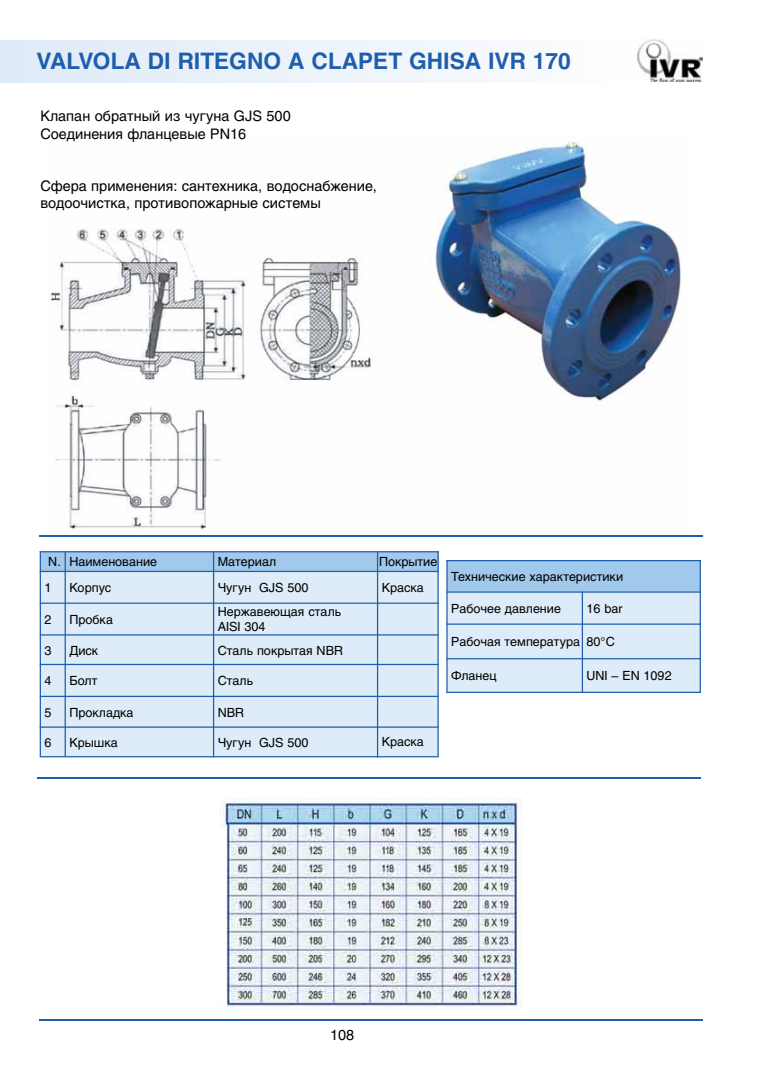
<style>
.page{position:relative;width:773px;height:1081px;background:#fff}
.page>*{position:absolute;margin:0;border:0;box-sizing:border-box;transform-origin:0 0}
.t1{font:700 22.5px "Helios C";color:#1e5eac}
.t2{font:14.38px/17.2px "Helios C";color:#000}
.t3{font:12.5px/15px "Helios C";color:#000}
</style>
<div class="page">
<img style="left:637px;top:39px;width:65px;height:43px">
<div style="left:0;top:40px;width:636px;height:43px;background:linear-gradient(to right,#deeaf7,#fcfdfe)"></div>
<hr style="left:39px;top:1019px;width:663px;height:1px;background:#1e5eac">
<div style="left:378px;top:725px;width:59px;height:31px;background:#deebf8"></div>
<img style="left:48px;top:141px;width:633px;height:388px">
<hr style="left:38px;top:777px;width:662px;height:2px;background:#1e5eac">
<hr style="left:40px;top:535px;width:662px;height:2px;background:#1e5eac">
<img style="left:219px;top:798px;width:304px;height:213px">
<div style="left:447px;top:561px;width:252px;height:30px;background:#a0c9ec"></div>
<div style="left:447px;top:593px;width:134px;height:30px;background:#deebf8"></div>
<div style="left:583px;top:593px;width:116px;height:30px;background:#deebf8"></div>
<div style="left:447px;top:625px;width:134px;height:33px;background:#deebf8"></div>
<div style="left:583px;top:625px;width:116px;height:33px;background:#deebf8"></div>
<div style="left:447px;top:659px;width:134px;height:33px;background:#deebf8"></div>
<div style="left:583px;top:659px;width:116px;height:33px;background:#deebf8"></div>
<hr style="left:446px;top:560px;width:1px;height:133px;background:#1e5eac">
<hr style="left:581px;top:591px;width:2px;height:102px;background:#1e5eac">
<hr style="left:699px;top:560px;width:1px;height:133px;background:#1e5eac">
<hr style="left:446px;top:560px;width:254px;height:1px;background:#1e5eac">
<hr style="left:446px;top:591px;width:254px;height:2px;background:#1e5eac">
<hr style="left:446px;top:623px;width:254px;height:2px;background:#1e5eac">
<hr style="left:446px;top:658px;width:254px;height:1px;background:#1e5eac">
<hr style="left:446px;top:692px;width:254px;height:1px;background:#1e5eac">
<div style="left:41px;top:552px;width:24px;height:19px;background:#a0c9ec"></div>
<div style="left:66px;top:552px;width:147px;height:19px;background:#a0c9ec"></div>
<div style="left:214px;top:552px;width:163px;height:19px;background:#a0c9ec"></div>
<div style="left:375px;top:552px;width:63px;height:19px;background:#a0c9ec"></div>
<div style="left:41px;top:572px;width:24px;height:30px;background:#deebf8"></div>
<div style="left:66px;top:572px;width:147px;height:30px;background:#deebf8"></div>
<div style="left:214px;top:572px;width:163px;height:30px;background:#deebf8"></div>
<div style="left:378px;top:572px;width:59px;height:30px;background:#deebf8"></div>
<div style="left:41px;top:604px;width:24px;height:30px;background:#deebf8"></div>
<div style="left:66px;top:604px;width:147px;height:30px;background:#deebf8"></div>
<div style="left:214px;top:604px;width:163px;height:30px;background:#deebf8"></div>
<div style="left:378px;top:604px;width:59px;height:30px;background:#deebf8"></div>
<div style="left:41px;top:635px;width:24px;height:29px;background:#deebf8"></div>
<div style="left:66px;top:635px;width:147px;height:29px;background:#deebf8"></div>
<div style="left:214px;top:635px;width:163px;height:29px;background:#deebf8"></div>
<div style="left:378px;top:635px;width:59px;height:29px;background:#deebf8"></div>
<div style="left:41px;top:665px;width:24px;height:31px;background:#deebf8"></div>
<div style="left:66px;top:665px;width:147px;height:31px;background:#deebf8"></div>
<div style="left:214px;top:665px;width:163px;height:31px;background:#deebf8"></div>
<div style="left:378px;top:665px;width:59px;height:31px;background:#deebf8"></div>
<div style="left:41px;top:697px;width:24px;height:29px;background:#deebf8"></div>
<div style="left:66px;top:697px;width:147px;height:29px;background:#deebf8"></div>
<div style="left:214px;top:697px;width:163px;height:29px;background:#deebf8"></div>
<div style="left:378px;top:697px;width:59px;height:29px;background:#deebf8"></div>
<div style="left:41px;top:728px;width:24px;height:28px;background:#deebf8"></div>
<div style="left:66px;top:728px;width:147px;height:28px;background:#deebf8"></div>
<div style="left:214px;top:728px;width:163px;height:28px;background:#deebf8"></div>
<hr style="left:40px;top:551px;width:1px;height:206px;background:#1e5eac">
<hr style="left:65px;top:551px;width:1px;height:206px;background:#1e5eac">
<hr style="left:213px;top:551px;width:1px;height:206px;background:#1e5eac">
<hr style="left:377px;top:551px;width:1px;height:206px;background:#1e5eac">
<hr style="left:437px;top:551px;width:1px;height:206px;background:#1e5eac">
<hr style="left:40px;top:551px;width:398px;height:1px;background:#1e5eac">
<hr style="left:40px;top:571px;width:398px;height:1px;background:#1e5eac">
<hr style="left:40px;top:602px;width:398px;height:2px;background:#1e5eac">
<hr style="left:40px;top:634px;width:398px;height:1px;background:#1e5eac">
<hr style="left:40px;top:664px;width:398px;height:1px;background:#1e5eac">
<hr style="left:40px;top:696px;width:398px;height:1px;background:#1e5eac">
<hr style="left:40px;top:726px;width:398px;height:2px;background:#1e5eac">
<hr style="left:40px;top:756px;width:398px;height:1px;background:#1e5eac">
<h1 class="t1" style="left:36px;top:48px;width:535px">VALVOLA DI RITEGNO A CLAPET GHISA IVR 170</h1>
<p class="t2" style="left:40px;top:108px;width:252px">Клапан обратный из чугуна GJS 500<br>Соединения фланцевые PN16</p>
<p class="t2" style="left:40px;top:177px;width:338px">Сфера применения: сантехника, водоснабжение, водоочистка, противопожарные системы</p>
<p class="t3" style="left:48px;top:554px;width:110px">N. Наименование</p>
<p class="t3" style="left:218px;top:554px;width:60px">Материал</p>
<p class="t3" style="left:379px;top:554px;width:60px">Покрытие</p>
<p class="t3" style="left:44px;top:580px;width:9px">1</p>
<p class="t3" style="left:69px;top:580px;width:43px">Корпус</p>
<p class="t3" style="left:218px;top:580px;width:92px">Чугун GJS 500</p>
<p class="t3" style="left:381px;top:580px;width:44px">Краска</p>
<p class="t3" style="left:44px;top:612px;width:9px">2</p>
<p class="t3" style="left:69px;top:612px;width:45px">Пробка</p>
<p class="t3" style="left:218px;top:604px;width:125px">Нержавеющая сталь<br>AISI 304</p>
<p class="t3" style="left:44px;top:642px;width:9px">3</p>
<p class="t3" style="left:69px;top:642px;width:30px">Диск</p>
<p class="t3" style="left:218px;top:642px;width:127px">Сталь покрытая NBR</p>
<p class="t3" style="left:44px;top:673px;width:9px">4</p>
<p class="t3" style="left:69px;top:673px;width:29px">Болт</p>
<p class="t3" style="left:218px;top:673px;width:37px">Сталь</p>
<p class="t3" style="left:44px;top:704px;width:9px">5</p>
<p class="t3" style="left:69px;top:704px;width:66px">Прокладка</p>
<p class="t3" style="left:218px;top:704px;width:28px">NBR</p>
<p class="t3" style="left:44px;top:735px;width:9px">6</p>
<p class="t3" style="left:69px;top:735px;width:50px">Крышка</p>
<p class="t3" style="left:218px;top:735px;width:92px">Чугун GJS 500</p>
<p class="t3" style="left:381px;top:733px;width:44px">Краска</p>
<p class="t3" style="left:451px;top:569px;width:173px">Технические характеристики</p>
<p class="t3" style="left:451px;top:601px;width:111px">Рабочее давление</p>
<p class="t3" style="left:586px;top:601px;width:38px">16 bar</p>
<p class="t3" style="left:451px;top:634px;width:165px">Рабочая температура 80°C</p>
<p class="t3" style="left:451px;top:668px;width:47px">Фланец</p>
<p class="t3" style="left:586px;top:668px;width:87px">UNI – ЕN 1092</p>
<p class="t2" style="left:330px;top:1026px;width:26px">108</p>
</div>
